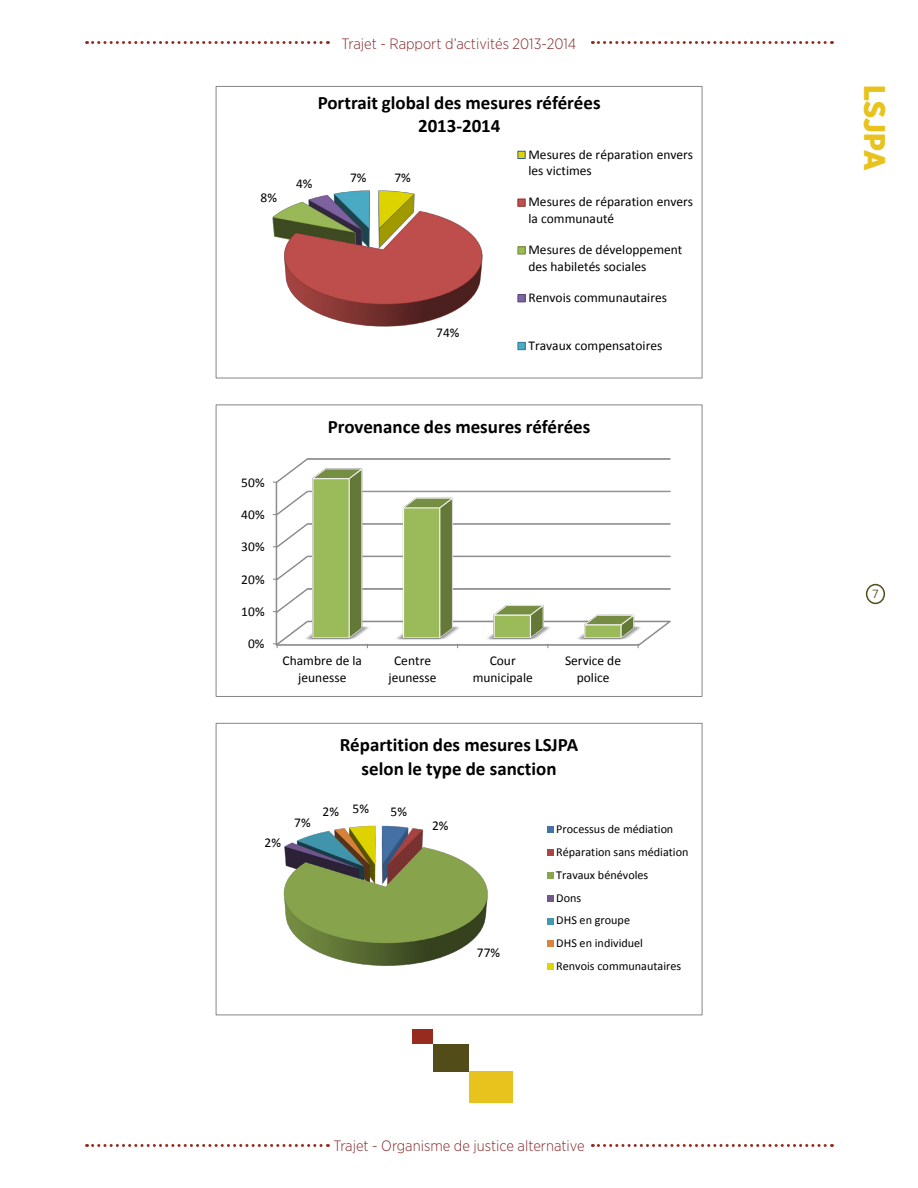
<style>
.page{position:relative;width:918px;height:1188px;background:#fff}
.page>*{position:absolute;margin:0;border:0;box-sizing:border-box;transform-origin:0 0}
.Texte_Trajet_com{font:900 30px "Gotham Narrow";letter-spacing:.005em;color:#e8c31d}
.t1{font:700 18.9px/23.1px "Calibri";color:#000;text-align:center}
.t2{font:300 15px "Gotham Narrow";color:#88292c}
.t3{font:13.5px/16.5px "Calibri";color:#000;text-align:center}
.t4{font:12.15px/22.8px "Calibri";color:#000}
.t5{font:300 12px "Univers";color:#524d18}
</style>
<div class="page">
<svg style="left:87px;top:1144px;width:241px;height:3px"></svg>
<svg style="left:592px;top:1144px;width:240px;height:3px"></svg>
<div style="left:866px;top:584px;width:19px;height:20px;border:2px solid #524d18;border-radius:50%"></div>
<svg style="left:87px;top:41px;width:241px;height:3px"></svg>
<svg style="left:592px;top:41px;width:240px;height:3px"></svg>
<img style="left:272px;top:190px;width:211px;height:137px">
<div style="left:517px;top:151px;width:9px;height:8px;background:#e0d502;border:1px solid #345b89"></div>
<div style="left:517px;top:199px;width:9px;height:8px;background:#c0504d;border:1px solid #8b3533"></div>
<div style="left:518px;top:247px;width:7px;height:7px;background:#9bbb59"></div>
<div style="left:517px;top:246px;width:9px;height:9px;border:1px solid #6f873c"></div>
<div style="left:518px;top:295px;width:7px;height:7px;background:#8064a2"></div>
<div style="left:517px;top:294px;width:9px;height:8px;border:1px solid #5a4474"></div>
<div style="left:518px;top:342px;width:7px;height:8px;background:#4bacc6"></div>
<div style="left:517px;top:342px;width:9px;height:8px;border:1px solid #317c90"></div>
<div style="left:216px;top:86px;width:486px;height:292px;border:1px solid #868686"></div>
<img style="left:283px;top:825px;width:205px;height:141px">
<div style="left:547px;top:827px;width:7px;height:6px;background:#4572a7"></div>
<div style="left:547px;top:849px;width:7px;height:7px;background:#aa4643"></div>
<div style="left:547px;top:872px;width:7px;height:7px;background:#89a54e"></div>
<div style="left:547px;top:895px;width:7px;height:7px;background:#71588f"></div>
<div style="left:547px;top:918px;width:7px;height:6px;background:#4198af"></div>
<div style="left:547px;top:940px;width:7px;height:7px;background:#db843d"></div>
<div style="left:547px;top:963px;width:7px;height:7px;background:#e0d502"></div>
<div style="left:216px;top:723px;width:486px;height:292px;border:1px solid #868686"></div>
<div style="left:433px;top:1044px;width:36px;height:27px;background:#524d18"></div>
<div style="left:412px;top:1029px;width:21px;height:15px;background:#982b1f"></div>
<div style="left:469px;top:1071px;width:43px;height:32px;background:#e8c31d"></div>
<img style="left:275px;top:458px;width:396px;height:188px">
<svg style="left:273px;top:643px;width:5px;height:5px"></svg>
<div style="left:216px;top:404px;width:486px;height:293px;border:1px solid #868686"></div>
<p class="t3" style="left:261px;top:189px;width:18px">8%</p>
<p class="t2" style="left:342px;top:34px;width:236px">Trajet - Rapport d’activités 2013-2014</p>
<p class="t1" style="left:318px;top:91px;width:284px">Portrait global des mesures référées<br>2013-2014</p>
<p class="t3" style="left:528px;top:146px;width:166px;text-align:left">Mesures de réparation envers les victimes</p>
<p class="t3" style="left:528px;top:194px;width:166px;text-align:left">Mesures de réparation envers la communauté</p>
<p class="t3" style="left:528px;top:242px;width:155px;text-align:left">Mesures de développement des habiletés sociales</p>
<p class="t3" style="left:528px;top:289px;width:140px">Renvois communautaires</p>
<p class="t3" style="left:528px;top:337px;width:136px">Travaux compensatoires</p>
<p class="t3" style="left:350px;top:170px;width:18px">7%</p>
<p class="t3" style="left:395px;top:170px;width:18px">7%</p>
<p class="t3" style="left:296px;top:176px;width:18px">4%</p>
<p class="t3" style="left:436px;top:324px;width:25px">74%</p>
<p class="t3" style="left:241px;top:474px;width:25px">50%</p>
<p class="t3" style="left:241px;top:506px;width:25px">40%</p>
<p class="t3" style="left:241px;top:539px;width:25px">30%</p>
<p class="t3" style="left:241px;top:571px;width:25px">20%</p>
<p class="t3" style="left:241px;top:603px;width:25px">10%</p>
<p class="t3" style="left:248px;top:636px;width:18px">0%</p>
<p class="t1" style="left:328px;top:415px;width:264px">Provenance des mesures référées</p>
<p class="t3" style="left:283px;top:653px;width:81px">Chambre de la jeunesse</p>
<p class="t3" style="left:389px;top:653px;width:50px">Centre jeunesse</p>
<p class="t3" style="left:473px;top:653px;width:62px">Cour municipale</p>
<p class="t3" style="left:565px;top:653px;width:58px">Service de police</p>
<p class="t3" style="left:265px;top:835px;width:18px">2%</p>
<p class="t3" style="left:294px;top:814px;width:18px">7%</p>
<p class="t1" style="left:340px;top:734px;width:240px">Répartition des mesures LSJPA selon le type de sanction</p>
<p class="t3" style="left:323px;top:802px;width:48px">2% 5%</p>
<p class="t3" style="left:391px;top:803px;width:18px">5%</p>
<p class="t3" style="left:432px;top:818px;width:18px">2%</p>
<p class="t3" style="left:477px;top:944px;width:25px">77%</p>
<p class="t4" style="left:556px;top:818px;width:134px">Processus de médiation<br>Réparation sans médiation<br>Travaux bénévoles<br>Dons<br>DHS en groupe<br>DHS en individuel<br>Renvois communautaires</p>
<p class="t2" style="left:333px;top:1137px;width:253px">Trajet - Organisme de justice alternative</p>
<p class="Texte_Trajet_com" style="left:895px;top:85px;width:87px;rotate:90deg">LSJPA</p>
<p class="t5" style="left:872px;top:587px;width:8px">7</p>
</div>
